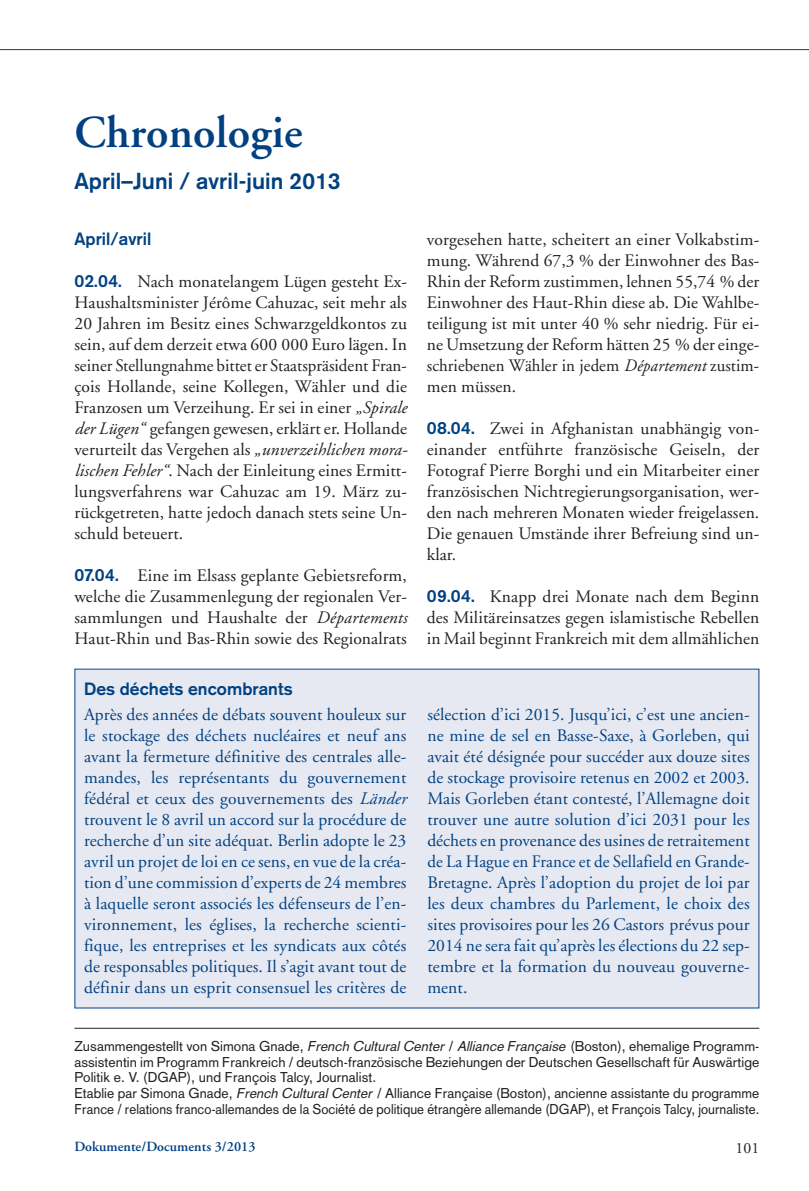
<style>
.page{position:relative;width:809px;height:1191px;background:#fff}
.page>*{position:absolute;margin:0;border:0;box-sizing:border-box;transform-origin:0 0}
.t1{font:600 45.5px "Adobe Garamond";letter-spacing:.005em;color:#014181}
.t2{font:700 22.75px "Akzidenz Grotesk";letter-spacing:.005em;color:#014181}
.t3{font:17.5px/21px "Adobe Garamond";letter-spacing:.005em;color:#231f20;text-align:justify}
.t4{font:17.5px/21px "Adobe Garamond";letter-spacing:.01em;color:#014181;text-align:justify}
.t5{font:700 17.5px "Akzidenz Grotesk";letter-spacing:.005em;color:#014181}
.t6{font:15.75px "Adobe Garamond";color:#231f20}
.t7{font:14px/15.8px "Akzidenz Grotesk";letter-spacing:.005em;color:#231f20}
.t8{font:600 14px "Adobe Garamond";letter-spacing:.005em;color:#014181}
.s1{font-family:"Akzidenz Grotesk BE";font-weight:500;color:#014181}
.s2{font-style:italic}
</style>
<div class="page">
<hr style="left:0;top:49px;width:809px;height:1px;background:#014181">
<hr style="left:74px;top:1028px;width:685px;height:1px;background:#231f20">
<div style="left:75px;top:669px;width:683px;height:338px;background:#e7e9f2"></div>
<h1 class="t1" style="left:74px;top:114px;width:230px">Chronologie</h1>
<h2 class="t2" style="left:74px;top:173px;width:268px">April–Juni / avril-juin 2013</h2>
<p class="t5" style="left:74px;top:233px;width:78px">April/avril</p>
<p class="t3" style="left:74px;top:272px;width:335px"><span class="s1">02.04.</span> Nach monatelangem Lügen gesteht Ex-Haushaltsminister Jérôme Cahuzac, seit mehr als 20 Jahren im Besitz eines Schwarzgeldkontos zu sein, auf dem derzeit etwa 600 000 Euro lägen. In seiner Stellungnahme bittet er Staatspräsident Fran&shy;çois Hollande, seine Kollegen, Wähler und die Franzosen um Verzeihung. Er sei in einer <span class="s2">„Spirale der Lügen“</span> gefangen gewesen, erklärt er. Hollande verurteilt das Vergehen als <span class="s2">„unverzeihlichen mora&shy;lischen Fehler“</span>. Nach der Einleitung eines Ermitt&shy;lungsverfahrens war Cahuzac am 19. März zu&shy;rückgetreten, hatte jedoch danach stets seine Un&shy;schuld beteuert.</p>
<p class="t3" style="left:74px;top:566px;width:334px"><span class="s1">07.04.</span> Eine im Elsass geplante Gebietsreform, welche die Zusammenlegung der regionalen Ver&shy;sammlungen und Haushalte der <span class="s2">Départements </span>Haut-Rhin und Bas-Rhin sowie des Regionalrats</p>
<p class="t3" style="left:427px;top:230px;width:334px">vorgesehen hatte, scheitert an einer Volkabstim&shy;mung. Während 67,3 % der Einwohner des Bas-Rhin der Reform zustimmen, lehnen 55,74 % der Einwohner des Haut-Rhin diese ab. Die Wahlbe&shy;teiligung ist mit unter 40 % sehr niedrig. Für ei&shy;ne Umsetzung der Reform hätten 25 % der einge&shy;schriebenen Wähler in jedem <span class="s2">Département</span> zustim&shy;men müssen.</p>
<p class="t3" style="left:427px;top:419px;width:334px"><span class="s1">08.04.</span> Zwei in Afghanistan unabhängig von&shy;einander entführte französische Geiseln, der Fotograf Pierre Borghi und ein Mitarbeiter einer französischen Nichtregierungsorganisation, wer&shy;den nach mehreren Monaten wieder freigelassen.<br>Die genauen Umstände ihrer Befreiung sind un&shy;klar.</p>
<p class="t3" style="left:427px;top:587px;width:334px"><span class="s1">09.04.</span> Knapp drei Monate nach dem Beginn des Militäreinsatzes gegen islamistische Rebellen in Mail beginnt Frankreich mit dem allmählichen</p>
<p class="t5" style="left:84px;top:682px;width:210px">Des déchets encombrants</p>
<p class="t4" style="left:84px;top:705px;width:324px">Après des années de débats souvent houleux sur le stockage des déchets nucléaires et neuf ans avant la fermeture définitive des centrales alle&shy;mandes, les représentants du gouvernement fédéral et ceux des gouvernements des <span class="s2">Länder </span>trouvent le 8 avril un accord sur la procédure de recherche d’un site adéquat. Berlin adopte le 23 avril un projet de loi en ce sens, en vue de la créa&shy;tion d’une commission d’experts de 24 membres à laquelle seront associés les défenseurs de l’en&shy;vironnement, les églises, la recherche scienti&shy;fique, les entreprises et les syndicats aux côtés de responsables politiques. Il s’agit avant tout de définir dans un esprit consensuel les critères de</p>
<p class="t4" style="left:427px;top:705px;width:324px">sélection d’ici 2015. Jusqu’ici, c’est une ancien&shy;ne mine de sel en Basse-Saxe, à Gorleben, qui avait été désignée pour succéder aux douze sites de stockage provisoire retenus en 2002 et 2003.<br>Mais Gorleben étant contesté, l’Allemagne doit trouver une autre solution d’ici 2031 pour les déchets en provenance des usines de retraitement de La Hague en France et de Sellafield en Grande-Bretagne. Après l’adoption du projet de loi par les deux chambres du Parlement, le choix des sites provisoires pour les 26 Castors prévus pour 2014 ne sera fait qu’après les élections du 22 sep&shy;tembre et la formation du nouveau gouverne&shy;ment.</p>
<p class="t7" style="left:74px;top:1039px;width:686px">Zusammengestellt von Simona Gnade, <span class="s2">FrenchCulturalCenter</span> / <span class="s2">AllianceFrançaise</span> (Boston), ehemalige Programm&shy;assistentin im Programm Frankreich / deutsch-französische Beziehungen der Deutschen Gesellschaft für Auswärtige Politik e. V. (DGAP), und François Talcy, Journalist.<br>Etablie par Simona Gnade, <span class="s2">FrenchCulturalCenter</span> / Alliance Française (Boston), ancienne assistante du programme France / relations franco-allemandes de la Société de politique étrangère allemande (DGAP), et François Talcy, journaliste.</p>
<p class="t8" style="left:74px;top:1140px;width:183px">Dokumente/Documents 3/2013</p>
<p class="t6" style="left:735px;top:1141px;width:25px">101</p>
</div>
